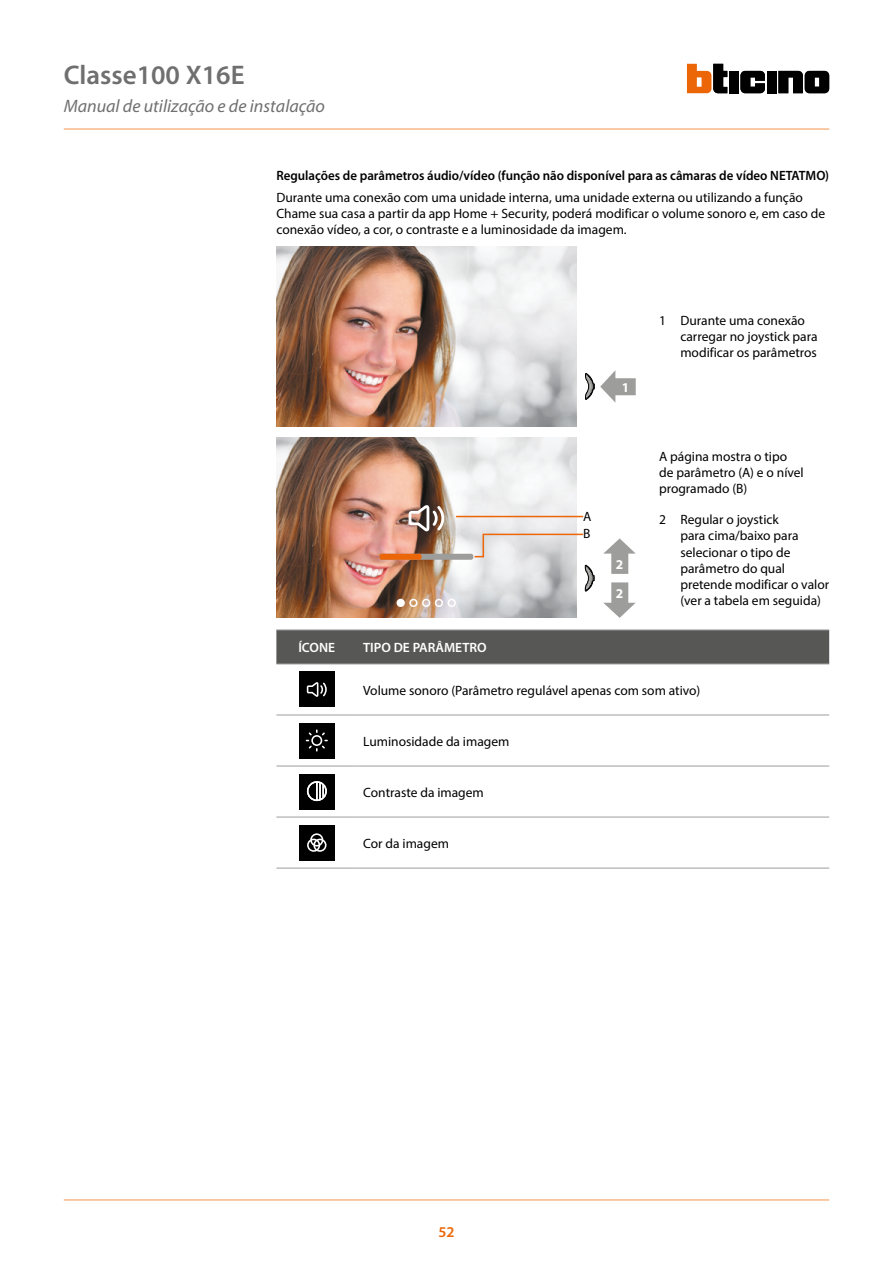
<style>
.page{position:relative;width:893px;height:1263px;background:#fff}
.page>*{position:absolute;margin:0;border:0;box-sizing:border-box;transform-origin:0 0}
.t1{font:600 27px "Myriad Pro";color:#706f6f}
.t2{font:italic 18px "Myriad Pro";color:#706f6f}
.t3{font:600 15px "Myriad Pro";color:#ec6608}
.t4{font:13.5px/16.2px "Myriad Pro";color:#000}
.t5{font:600 13.5px "Myriad Pro";color:#000;scale:.96 1}
.t6{font:600 13.5px "Myriad Pro";color:#fff}
.t7{font:700 13.5px/28.8px "Myriad Pro";color:#fff}
</style>
<div class="page">
<hr style="left:64px;top:128px;width:765px;height:2px;background:#f8b887">
<hr style="left:64px;top:1199px;width:765px;height:2px;background:#f8b887">
<svg style="left:740px;top:71px;width:25px;height:22px"></svg>
<div style="left:767px;top:71px;width:10px;height:22px;background:#000"></div>
<div style="left:729px;top:71px;width:10px;height:22px;background:#000"></div>
<svg style="left:687px;top:64px;width:40px;height:29px"></svg>
<svg style="left:778px;top:71px;width:51px;height:22px"></svg>
<div style="left:276px;top:630px;width:553px;height:34px;background:#575756"></div>
<hr style="left:357px;top:715px;width:472px;height:1px;background:#9d9d9c">
<hr style="left:357px;top:766px;width:472px;height:1px;background:#9d9d9c">
<hr style="left:357px;top:817px;width:472px;height:1px;background:#9d9d9c">
<hr style="left:276px;top:715px;width:81px;height:1px;background:#9d9d9c">
<hr style="left:276px;top:766px;width:81px;height:1px;background:#9d9d9c">
<hr style="left:276px;top:817px;width:81px;height:1px;background:#9d9d9c">
<hr style="left:276px;top:629px;width:81px;height:1px;background:#9d9d9c">
<hr style="left:357px;top:629px;width:472px;height:1px;background:#9d9d9c">
<hr style="left:276px;top:868px;width:81px;height:1px;background:#9d9d9c">
<hr style="left:357px;top:868px;width:472px;height:1px;background:#9d9d9c">
<hr style="left:276px;top:664px;width:81px;height:1px;background:#9d9d9c">
<hr style="left:357px;top:664px;width:472px;height:1px;background:#9d9d9c">
<div style="left:299px;top:672px;width:36px;height:35px;background:#000"></div>
<svg style="left:307px;top:682px;width:20px;height:15px"></svg>
<div style="left:299px;top:723px;width:36px;height:35px;background:#000"></div>
<svg style="left:306px;top:729px;width:22px;height:22px"></svg>
<div style="left:299px;top:774px;width:36px;height:35px;background:#000"></div>
<svg style="left:307px;top:781px;width:20px;height:20px"></svg>
<div style="left:299px;top:825px;width:36px;height:35px;background:#000"></div>
<svg style="left:307px;top:833px;width:19px;height:19px"></svg>
<svg style="left:585px;top:370px;width:51px;height:33px"></svg>
<img style="left:276px;top:246px;width:300px;height:180px">
<svg style="left:585px;top:565px;width:10px;height:26px"></svg>
<svg style="left:603px;top:582px;width:33px;height:36px"></svg>
<svg style="left:603px;top:538px;width:33px;height:36px"></svg>
<img style="left:276px;top:438px;width:300px;height:180px">
<div style="left:380px;top:554px;width:93px;height:6px;background:#9d9d9c;border-radius:2px"></div>
<div style="left:380px;top:554px;width:42px;height:6px;background:#ec6608;border-radius:2px"></div>
<div style="left:409px;top:599px;width:9px;height:8px;border:2px solid #fff;border-radius:50%"></div>
<div style="left:397px;top:599px;width:7px;height:7px;background:#fff;border-radius:50%"></div>
<div style="left:397px;top:599px;width:8px;height:8px;border:2px solid #fff;border-radius:50%"></div>
<div style="left:435px;top:599px;width:8px;height:8px;border:2px solid #fff;border-radius:50%"></div>
<div style="left:422px;top:599px;width:8px;height:8px;border:2px solid #fff;border-radius:50%"></div>
<div style="left:448px;top:599px;width:8px;height:8px;border:2px solid #fff;border-radius:50%"></div>
<svg style="left:409px;top:505px;width:35px;height:26px"></svg>
<hr style="left:456px;top:516px;width:127px;height:1px;background:#ec6608">
<svg style="left:473px;top:533px;width:111px;height:25px;background:#e1d8d3"></svg>
<h1 class="t1" style="left:64px;top:58px;width:182px">Classe100 X16E</h1>
<h2 class="t2" style="left:64px;top:95px;width:263px">Manual de utilização e de instalação</h2>
<p class="t5" style="left:276px;top:167px;width:577px">Regulações de parâmetros áudio/vídeo (função não disponível para as câmaras de vídeo NETATMO)</p>
<p class="t4" style="left:276px;top:189px;width:550px">Durante uma conexão com uma unidade interna, uma unidade externa ou utilizando a função<br>Chame sua casa a partir da app Home + Security, poderá modificar o volume sonoro e, em caso de conexão vídeo, a cor, o contraste e a luminosidade da imagem.</p>
<p class="t7" style="left:622px;top:372px;width:9px">1</p>
<p class="t4" style="left:583px;top:507px;width:10px;line-height:17.9px">A<br>B</p>
<p class="t7" style="left:616px;top:549px;width:9px">2<br>2</p>
<p class="t4" style="left:680px;top:312px;width:139px;text-indent:-21px">1 Durante uma conexão carregar no joystick para modificar os parâmetros</p>
<p class="t4" style="left:659px;top:448px;width:146px">A página mostra o tipo de parâmetro (A) e o nível programado (B)</p>
<p class="t4" style="left:680px;top:511px;width:150px;text-indent:-21px">2 Regular o joystick<br>para cima/baixo para selecionar o tipo de parâmetro do qual pretende modificar o valor (ver a tabela em seguida)</p>
<p class="t6" style="left:298px;top:639px;width:38px">ÍCONE</p>
<p class="t6" style="left:363px;top:639px;width:125px">TIPO DE PARÂMETRO</p>
<p class="t4" style="left:363px;top:682px;width:339px">Volume sonoro (Parâmetro regulável apenas com som ativo)</p>
<p class="t4" style="left:363px;top:733px;width:148px">Luminosidade da imagem</p>
<p class="t4" style="left:363px;top:784px;width:122px">Contraste da imagem</p>
<p class="t4" style="left:363px;top:835px;width:87px">Cor da imagem</p>
<p class="t3" style="left:438px;top:1222px;width:18px">52</p>
</div>
